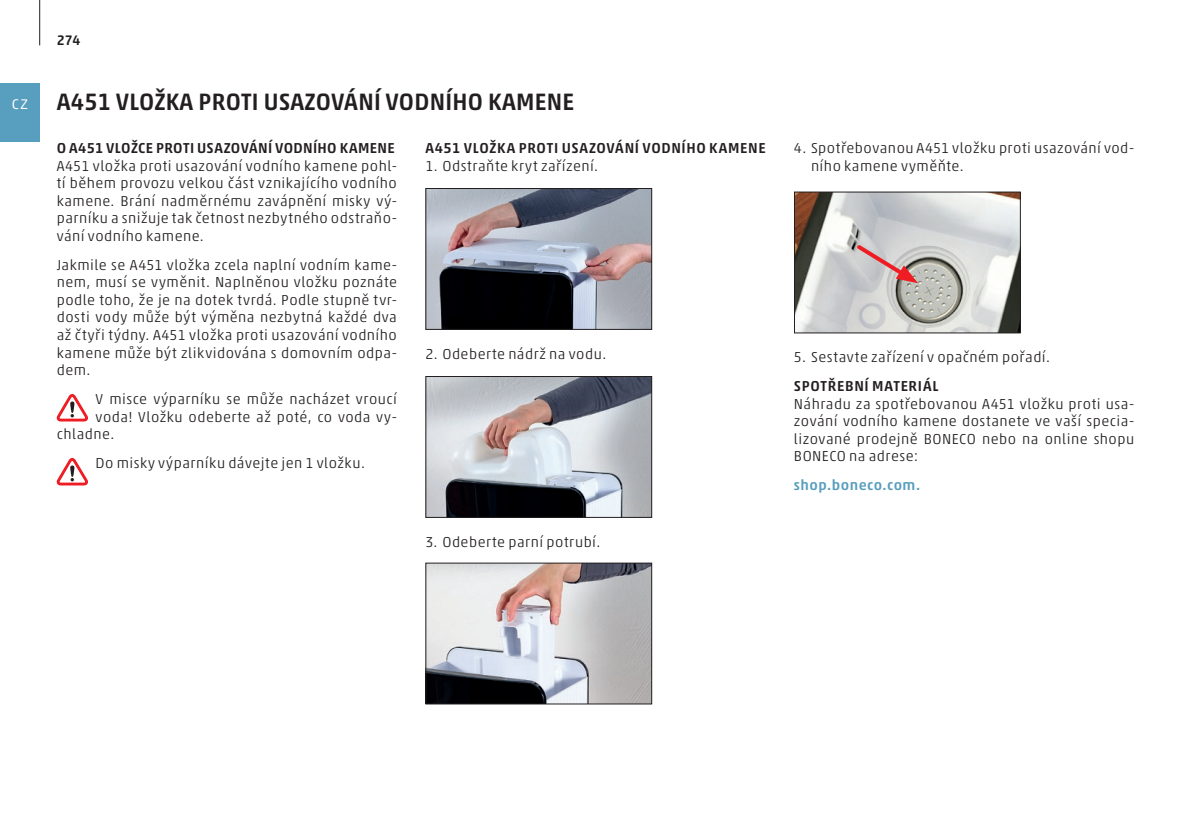
<style>
.page{position:relative;width:1191px;height:840px;background:#fff}
.page>*{position:absolute;margin:0;border:0;box-sizing:border-box;transform-origin:0 0}
.Seitentitel{font:500 24px "Akko W1 G";letter-spacing:.01em;color:#231f20}
.Einzug{font:300 14.6px/17.6px "Akko W1 G";letter-spacing:.035em;color:#231f20;text-align:justify}
.Einzug_Symbol{font:300 14.6px "Akko W1 G";letter-spacing:.035em;color:#231f20}
.Untertitel{font:500 14.6px "Akko W1 G";letter-spacing:.04em;color:#231f20}
.Untertitel-2{font:500 14.6px "Akko W1 G";letter-spacing:.02em;color:#231f20}
.t1{font:500 14.6px "Akko W1 G";letter-spacing:.03em;color:#589ebf}
.t2{font:500 14px "Akko W1 G";color:#231f20}
.s1{font-weight:300;font-size:18px;color:#fff}
</style>
<div class="page">
<hr style="left:39px;top:0;width:1px;height:45px;background:#231f20">
<div style="left:0;top:83px;width:40px;height:59px;background:#589ebf"></div>
<svg style="left:57px;top:394px;width:31px;height:27px"></svg>
<svg style="left:57px;top:458px;width:31px;height:27px"></svg>
<img style="left:427px;top:564px;width:223px;height:138px">
<div style="left:425px;top:562px;width:227px;height:142px;border:1px solid #231f20"></div>
<img style="left:427px;top:190px;width:223px;height:138px">
<div style="left:425px;top:188px;width:227px;height:142px;border:1px solid #231f20"></div>
<img style="left:427px;top:378px;width:223px;height:137px">
<div style="left:425px;top:376px;width:227px;height:141px;border:1px solid #231f20"></div>
<img style="left:796px;top:193px;width:222px;height:138px">
<div style="left:794px;top:191px;width:226px;height:142px;border:1px solid #231f20"></div>
<svg style="left:853px;top:241px;width:65px;height:42px;background:#cbb0b0"></svg>
<p class="t2" style="left:57px;top:30px;width:25px">274</p>
<p class="Seitentitel" style="left:12px;top:84px;width:564px"><span class="s1">cz</span> A451 VLOŽKA PROTI USAZOVÁNÍ VODNÍHO KAMENE</p>
<p class="Untertitel-2" style="left:57px;top:137px;width:339px">O A451 VLOŽCE PROTI USAZOVÁNÍ VODNÍHO KAMENE</p>
<p class="Einzug" style="left:57px;top:156px;width:342px">A451 vložka proti usazování vodního kamene pohl&shy;tí během provozu velkou část vznikajícího vodního kamene. Brání nadměrnému zavápnění misky vý&shy;parníku a snižuje tak četnost nezbytného odstraňo&shy;vání vodního kamene.</p>
<p class="Einzug" style="left:57px;top:255px;width:342px">Jakmile se A451 vložka zcela naplní vodním kame&shy;nem, musí se vyměnit. Naplněnou vložku poznáte podle toho, že je na dotek tvrdá. Podle stupně tvr&shy;dosti vody může být výměna nezbytná každé dva až čtyři týdny. A451 vložka proti usazování vodního kamene může být zlikvidována s domovním odpa&shy;dem.</p>
<p class="Einzug_Symbol" style="left:96px;top:388px;width:303px">V misce výparníku se může nacházet vroucí</p>
<p class="Einzug_Symbol" style="left:96px;top:406px;width:303px">voda! Vložku odeberte až poté, co voda vy-</p>
<p class="Einzug_Symbol" style="left:57px;top:423px;width:59px">chladne.</p>
<p class="Einzug_Symbol" style="left:96px;top:452px;width:271px">Do misky výparníku dávejte jen 1 vložku.</p>
<p class="Untertitel" style="left:425px;top:137px;width:342px">A451 VLOŽKA PROTI USAZOVÁNÍ VODNÍHO KAMENE</p>
<p class="Einzug" style="left:425px;top:156px;width:174px">1. Odstraňte kryt zařízení.</p>
<p class="Einzug" style="left:425px;top:344px;width:182px">2. Odeberte nádrž na vodu.</p>
<p class="Einzug" style="left:425px;top:531px;width:176px">3. Odeberte parní potrubí.</p>
<p class="Einzug" style="left:811px;top:138px;width:325px;text-indent:-17px">4. Spotřebovanou A451 vložku proti usazování vod&shy;ního kamene vyměňte.</p>
<p class="Einzug" style="left:794px;top:347px;width:257px">5. Sestavte zařízení v opačném pořadí.</p>
<p class="Untertitel" style="left:794px;top:375px;width:146px">SPOTŘEBNÍ MATERIÁL</p>
<p class="Einzug" style="left:794px;top:394px;width:342px">Náhradu za spotřebovanou A451 vložku proti usa&shy;zování vodního kamene dostanete ve vaší specia&shy;lizované prodejně BONECO nebo na online shopu BONECO na adrese:</p>
<p class="t1" style="left:794px;top:474px;width:128px">shop.boneco.com.</p>
</div>
